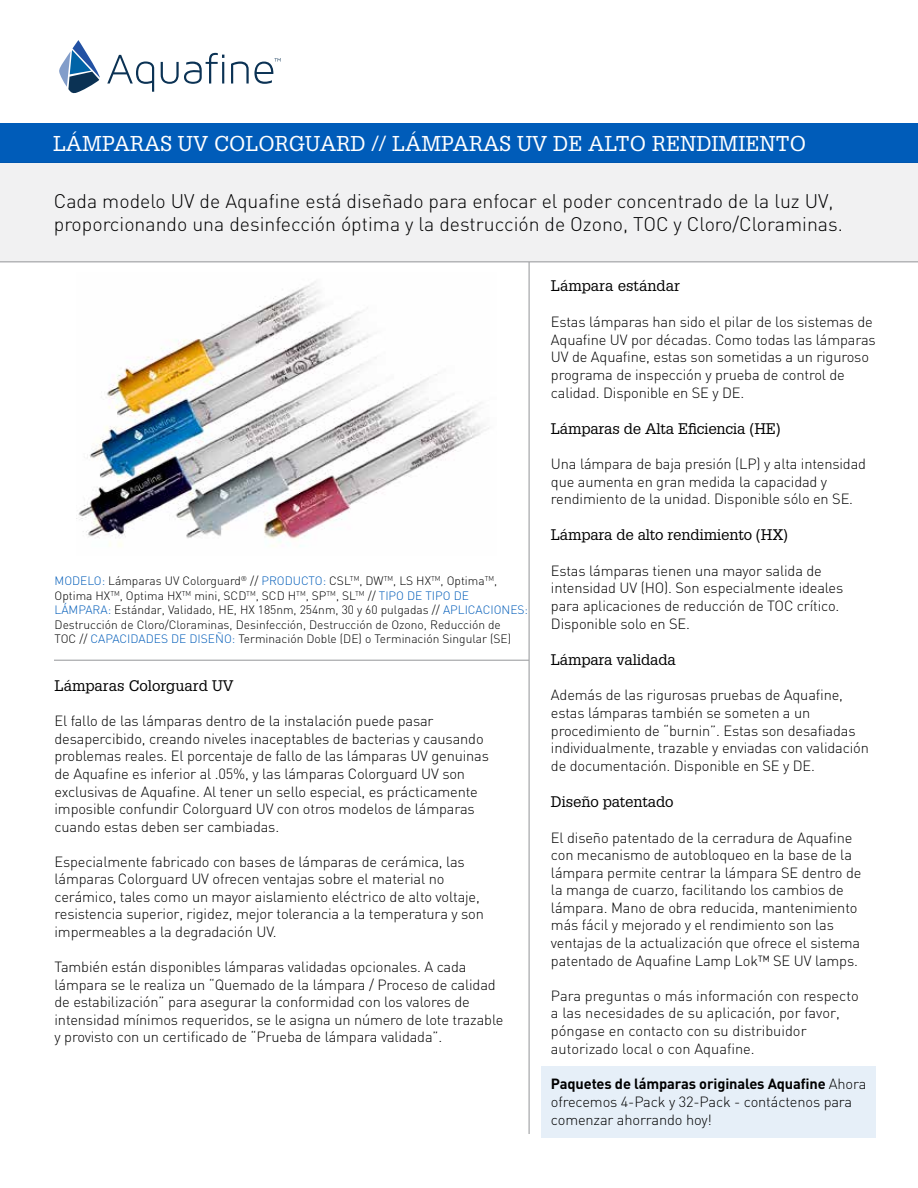
<style>
.page{position:relative;width:918px;height:1188px;background:#fff}
.page>*{position:absolute;margin:0;border:0;box-sizing:border-box;transform-origin:0 0}
.t1{font:21px "Glypha";color:#fff}
.t2{font:300 19.5px/23.4px "DIN";color:#000}
.t3{font:15px "Glypha";letter-spacing:-.01em;color:#000}
.t4{font:300 14.7px/17.5px "DIN";letter-spacing:-.01em;color:#000}
.t5{font:300 12px/14.4px "DIN";color:#000}
.s1{color:#005cb9}
.s2{font-weight:700}
</style>
<div class="page">
<div style="left:541px;top:1067px;width:335px;height:71px;background:#e6eff8"></div>
<img style="left:76px;top:281px;width:413px;height:266px">
<div style="left:0;top:162px;width:918px;height:100px;background:#f1f1f2"></div>
<hr style="left:0;top:262px;width:918px;height:1px;background:#939598">
<div style="left:0;top:123px;width:918px;height:40px;background:#005cb9"></div>
<svg style="left:107px;top:55px;width:47px;height:37px"></svg>
<svg style="left:161px;top:53px;width:63px;height:31px"></svg>
<svg style="left:231px;top:58px;width:50px;height:26px"></svg>
<svg style="left:59px;top:40px;width:41px;height:53px"></svg>
<hr style="left:529px;top:262px;width:1px;height:872px;background:#939598">
<hr style="left:54px;top:660px;width:475px;height:1px;background:#939598">
<h1 class="t1" style="left:53px;top:130px;width:755px">LÁMPARAS UV COLORGUARD // LÁMPARAS UV DE ALTO RENDIMIENTO</h1>
<h2 class="t2" style="left:54px;top:189px;width:791px">Cada modelo UV de Aquafine está diseñado para enfocar el poder concentrado de la luz UV, proporcionando una desinfección óptima y la destrucción de Ozono, TOC y Cloro/Cloraminas.</h2>
<p class="t5" style="left:55px;top:574px;width:475px"><span class="s1">MODELO:</span> Lámparas UV Colorguard<sup>®</sup> // <span class="s1">PRODUCTO:</span> CSL<sup>TM</sup>, DW<sup>TM</sup>, LS HX<sup>TM</sup>, Optima<sup>TM</sup>, Optima HX<sup>TM</sup>, Optima HX<sup>TM</sup> mini, SCD<sup>TM</sup>, SCD H<sup>TM</sup>, SP<sup>TM</sup>, SL<sup>TM</sup> // <span class="s1">TIPO DE TIPO DE LÁMPARA:</span> Estándar, Validado, HE, HX 185nm, 254nm, 30 y 60 pulgadas // <span class="s1">APLICACIONES:<br></span>Destrucción de Cloro/Cloraminas, Desinfección, Destrucción de Ozono, Reducción de<br>TOC // <span class="s1">CAPACIDADES DE DISEÑO:</span> Terminación Doble (DE) o Terminación Singular (SE)</p>
<p class="t3" style="left:55px;top:676px;width:181px">Lámparas Colorguard UV</p>
<p class="t4" style="left:55px;top:712px;width:436px">El fallo de las lámparas dentro de la instalación puede pasar desapercibido, creando niveles inaceptables de bacterias y causando problemas reales. El porcentaje de fallo de las lámparas UV genuinas de Aquafine es inferior al .05%, y las lámparas Colorguard UV son exclusivas de Aquafine. Al tener un sello especial, es prácticamente imposible confundir Colorguard UV con otros modelos de lámparas cuando estas deben ser cambiadas.</p>
<p class="t4" style="left:55px;top:853px;width:431px">Especialmente fabricado con bases de lámparas de cerámica, las lámparas Colorguard UV ofrecen ventajas sobre el material no cerámico, tales como un mayor aislamiento eléctrico de alto voltaje, resistencia superior, rigidez, mejor tolerancia a la temperatura y son impermeables a la degradación UV.</p>
<p class="t4" style="left:55px;top:958px;width:450px">También están disponibles lámparas validadas opcionales. A cada lámpara se le realiza un “Quemado de la lámpara / Proceso de calidad de estabilización” para asegurar la conformidad con los valores de intensidad mínimos requeridos, se le asigna un número de lote trazable y provisto con un certificado de “Prueba de lámpara validada”.</p>
<p class="t3" style="left:551px;top:277px;width:130px">Lámpara estándar</p>
<p class="t4" style="left:551px;top:313px;width:326px">Estas lámparas han sido el pilar de los sistemas de Aquafine UV por décadas. Como todas las lámparas UV de Aquafine, estas son sometidas a un riguroso programa de inspección y prueba de control de calidad. Disponible en SE y DE.</p>
<p class="t3" style="left:551px;top:419px;width:231px">Lámparas de Alta Eficiencia (HE)</p>
<p class="t4" style="left:551px;top:455px;width:317px">Una lámpara de baja presión (LP) y alta intensidad que aumenta en gran medida la capacidad y rendimiento de la unidad. Disponible sólo en SE.</p>
<p class="t3" style="left:551px;top:526px;width:239px">Lámpara de alto rendimiento (HX)</p>
<p class="t4" style="left:551px;top:562px;width:294px">Estas lámparas tienen una mayor salida de intensidad UV (HO). Son especialmente ideales para aplicaciones de reducción de TOC crítico.<br>Disponible solo en SE.</p>
<p class="t3" style="left:551px;top:650px;width:126px">Lámpara validada</p>
<p class="t4" style="left:551px;top:686px;width:320px">Además de las rigurosas pruebas de Aquafine, estas lámparas también se someten a un procedimiento de “burnin”. Estas son desafiadas individualmente, trazable y enviadas con validación de documentación. Disponible en SE y DE.</p>
<p class="t3" style="left:551px;top:792px;width:124px">Diseño patentado</p>
<p class="t4" style="left:551px;top:828px;width:312px">El diseño patentado de la cerradura de Aquafine con mecanismo de autobloqueo en la base de la lámpara permite centrar la lámpara SE dentro de la manga de cuarzo, facilitando los cambios de lámpara. Mano de obra reducida, mantenimiento más fácil y mejorado y el rendimiento son las ventajas de la actualización que ofrece el sistema patentado de Aquafine Lamp Lok™ SE UV lamps.</p>
<p class="t4" style="left:551px;top:986px;width:309px">Para preguntas o más información con respecto a las necesidades de su aplicación, por favor, póngase en contacto con su distribuidor autorizado local o con Aquafine.</p>
<p class="t4" style="left:551px;top:1075px;width:317px"><span class="s2">Paquetes de lámparas originales Aquafine</span> Ahora ofrecemos 4-Pack y 32-Pack - contáctenos para comenzar ahorrando hoy!</p>
</div>
